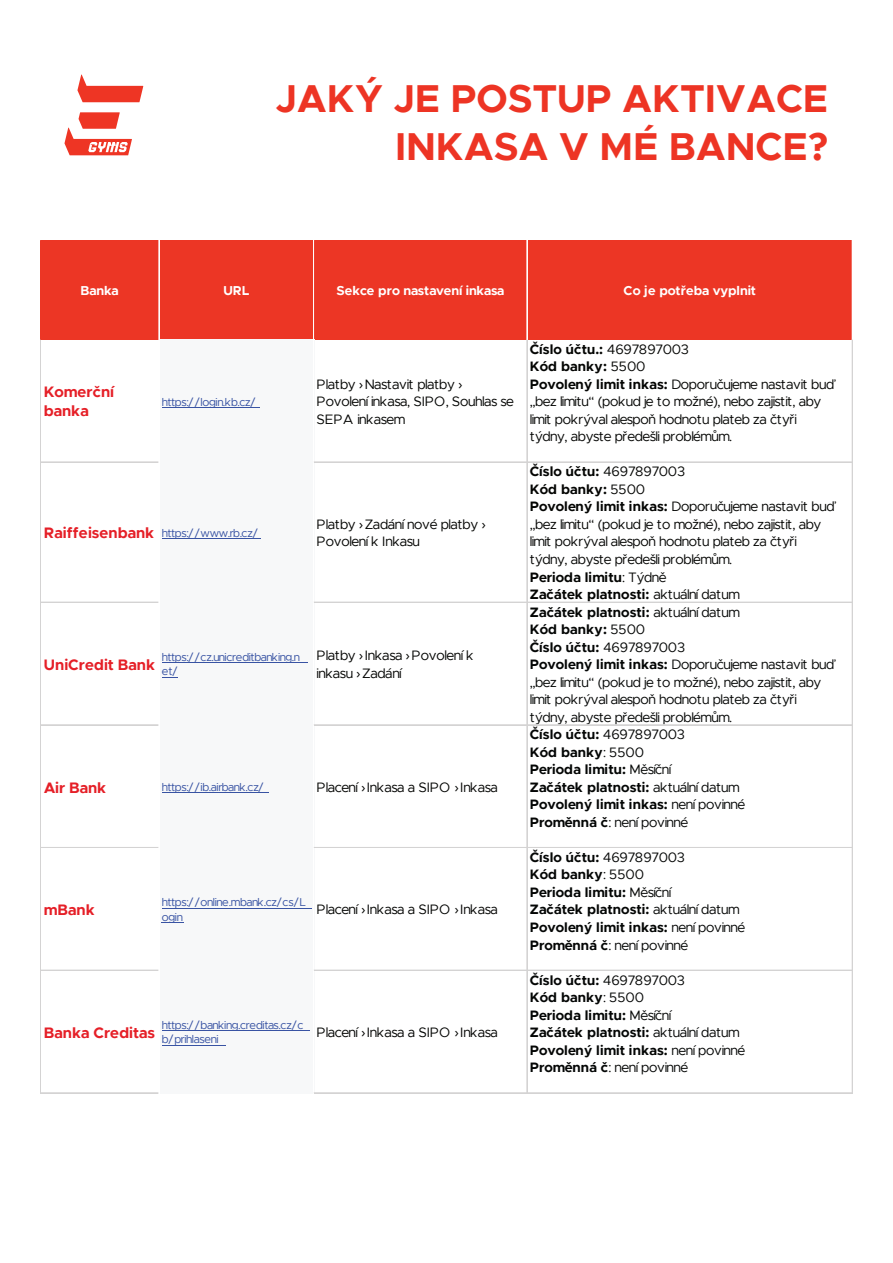
<style>
.page{position:relative;width:893px;height:1263px;background:#fff}
.page>*{position:absolute;margin:0;border:0;box-sizing:border-box;transform-origin:0 0}
.t1{font:700 39px/48px "Metropolis";letter-spacing:-.005em;color:#ed3424;text-align:right}
.t2{font:700 15.3px/19px "Metropolis";letter-spacing:.005em;color:#e51f27}
.t3{font:13.65px/17.5px "Metropolis";letter-spacing:-.025em;color:#040503}
.t4{font:700 13.65px/17.5px "Metropolis";letter-spacing:.005em;color:#040605}
.t5{font:13.65px/17.5px "Metropolis";letter-spacing:-.025em;color:#040605}
.t6{font:700 12.9px "Metropolis";color:#fff}
.t7{font:11.4px/14.4px "Metropolis";letter-spacing:-.035em;color:#3853a3}
.s1{font-weight:700;font-size:15.3px;color:#e51f27}
.s2{font-weight:700}
.s3{font-weight:400}
</style>
<div class="page">
<svg style="left:77px;top:74px;width:66px;height:28px"></svg>
<svg style="left:65px;top:112px;width:67px;height:43px"></svg>
<div style="left:41px;top:241px;width:812px;height:99px;background:#ec3625"></div>
<div style="left:159px;top:339px;width:155px;height:124px;background:#f7f8f9"></div>
<div style="left:159px;top:462px;width:155px;height:141px;background:#f7f8f9"></div>
<div style="left:159px;top:602px;width:155px;height:123px;background:#f7f8f9"></div>
<div style="left:159px;top:725px;width:155px;height:123px;background:#f7f8f9"></div>
<div style="left:159px;top:847px;width:155px;height:124px;background:#f7f8f9"></div>
<div style="left:159px;top:970px;width:155px;height:123px;background:#f7f8f9"></div>
<hr style="left:159px;top:1093px;width:155px;height:1px;background:#f7f8f9">
<hr style="left:162px;top:407px;width:97px;height:1px;background:#3853a3">
<hr style="left:162px;top:538px;width:98px;height:1px;background:#3853a3">
<hr style="left:162px;top:662px;width:145px;height:1px;background:#3853a3">
<svg style="left:162px;top:677px;width:16px;height:1px"></svg>
<hr style="left:162px;top:792px;width:107px;height:1px;background:#3853a3">
<hr style="left:162px;top:908px;width:149px;height:1px;background:#3853a3">
<svg style="left:162px;top:922px;width:22px;height:1px"></svg>
<hr style="left:162px;top:1030px;width:148px;height:1px;background:#3853a3">
<hr style="left:162px;top:1045px;width:63px;height:1px;background:#3853a3">
<hr style="left:527px;top:240px;width:1px;height:100px;background:#fff">
<hr style="left:852px;top:240px;width:1px;height:100px;background:#fff">
<hr style="left:40px;top:462px;width:119px;height:1px;background:#d4d3d3">
<hr style="left:40px;top:602px;width:119px;height:1px;background:#d4d3d3">
<hr style="left:40px;top:724px;width:119px;height:1px;background:#d4d3d3">
<hr style="left:40px;top:725px;width:119px;height:1px;background:#d4d3d3">
<hr style="left:40px;top:847px;width:119px;height:1px;background:#d4d3d3">
<hr style="left:40px;top:970px;width:119px;height:1px;background:#d4d3d3">
<hr style="left:40px;top:1092px;width:119px;height:1px;background:#d4d3d3">
<hr style="left:40px;top:1093px;width:119px;height:1px;background:#d4d3d3">
<hr style="left:40px;top:340px;width:1px;height:753px;background:#d4d3d3">
<hr style="left:159px;top:240px;width:1px;height:853px;background:#fff">
<hr style="left:313px;top:240px;width:1px;height:853px;background:#fff">
<hr style="left:314px;top:240px;width:1px;height:853px;background:#fff">
<hr style="left:527px;top:340px;width:1px;height:753px;background:#d4d3d3">
<hr style="left:852px;top:340px;width:1px;height:753px;background:#d4d3d3">
<hr style="left:314px;top:462px;width:539px;height:1px;background:#d4d3d3">
<hr style="left:314px;top:602px;width:539px;height:1px;background:#d4d3d3">
<hr style="left:314px;top:724px;width:539px;height:1px;background:#d4d3d3">
<hr style="left:314px;top:725px;width:539px;height:1px;background:#d4d3d3">
<hr style="left:314px;top:847px;width:539px;height:1px;background:#d4d3d3">
<hr style="left:314px;top:970px;width:539px;height:1px;background:#d4d3d3">
<hr style="left:314px;top:1092px;width:539px;height:1px;background:#d4d3d3">
<hr style="left:314px;top:1093px;width:539px;height:1px;background:#d4d3d3">
<h1 class="t1" style="left:276px;top:74px;width:554px">JAKÝ JE POSTUP AKTIVACE<br>INKASA V MÉ BANCE?</h1>
<p class="t6" style="left:80px;top:282px;width:40px">Banka</p>
<p class="t6" style="left:224px;top:282px;width:27px">URL</p>
<p class="t6" style="left:336px;top:282px;width:170px">Sekce pro nastavení inkasa</p>
<p class="t6" style="left:624px;top:282px;width:134px">Co je potřeba vyplnit</p>
<p class="t2" style="left:44px;top:382px;width:72px">Komerční banka</p>
<p class="t7" style="left:162px;top:394px;width:95px">https://login.kb.cz/</p>
<p class="t3" style="left:317px;top:375px;width:199px">Platby ›Nastavit platby ›<br>Povolení inkasa, SIPO, Souhlas se<br>SEPA inkasem</p>
<p class="t7" style="left:44px;top:525px;width:216px"><span class="s1">Raiffeisenbank</span> https://www.rb.cz/</p>
<p class="t3" style="left:317px;top:515px;width:171px">Platby ›Zadání nové platby ›<br>Povolení k Inkasu</p>
<p class="t2" style="left:44px;top:655px;width:113px">UniCredit Bank</p>
<p class="t7" style="left:162px;top:650px;width:140px">https://cz.unicreditbanking.n et/</p>
<p class="t3" style="left:317px;top:646px;width:158px">Platby ›Inkasa ›Povolení k inkasu ›Zadání</p>
<p class="t2" style="left:44px;top:778px;width:64px">Air Bank</p>
<p class="t7" style="left:162px;top:780px;width:103px">https://ib.airbank.cz/</p>
<p class="t3" style="left:317px;top:778px;width:183px">Placení ›Inkasa a SIPO ›Inkasa</p>
<p class="t2" style="left:44px;top:900px;width:52px">mBank</p>
<p class="t7" style="left:162px;top:895px;width:146px">https://online.mbank.cz/cs/L ogin</p>
<p class="t3" style="left:317px;top:901px;width:183px">Placení ›Inkasa a SIPO ›Inkasa</p>
<p class="t2" style="left:44px;top:1023px;width:113px">Banka Creditas</p>
<p class="t7" style="left:162px;top:1017px;width:143px">https://banking.creditas.cz/c b/prihlaseni</p>
<p class="t3" style="left:317px;top:1024px;width:183px">Placení ›Inkasa a SIPO ›Inkasa</p>
<p class="t3" style="left:530px;top:340px;width:307px"><span class="s2">Číslo účtu.:</span> 4697897003<br><span class="s2">Kód banky:</span> 5500<br><span class="s2">Povolený limit inkas:</span> Doporučujeme nastavit buď „bez limitu“ (pokud je to možné), nebo zajistit, aby limit pokrýval alespoň hodnotu plateb za čtyři týdny, abyste předešli problémům.</p>
<p class="t3" style="left:530px;top:463px;width:308px"><span class="s2">Číslo účtu:</span> 4697897003<br><span class="s2">Kód banky:</span> 5500<br><span class="s2">Povolený limit inkas:</span> Doporučujeme nastavit buď „bez limitu“ (pokud je to možné), nebo zajistit, aby limit pokrýval alespoň hodnotu plateb za čtyři týdny, abyste předešli problémům.<br><span class="s2">Perioda limitu</span>: Týdně<br><span class="s2">Začátek platnosti:</span> aktuální datum</p>
<p class="t5" style="left:530px;top:603px;width:307px"><span class="s2">Začátek platnosti:</span> aktuální datum<br><span class="s2">Kód banky:</span> 5500<br><span class="s2">Číslo účtu:</span> 4697897003<br><span class="s2">Povolený limit inkas:</span> Doporučujeme nastavit buď „bez limitu“ (pokud je to možné), nebo zajistit, aby limit pokrýval alespoň hodnotu plateb za čtyři týdny, abyste předešli problémům.</p>
<p class="t4" style="left:530px;top:726px;width:217px">Číslo účtu: <span class="s3">4697897003<br></span>Kód banky<span class="s3">: 5500<br></span>Perioda limitu: <span class="s3">Měsíční<br></span>Začátek platnosti: <span class="s3">aktuální datum<br></span>Povolený limit inkas: <span class="s3">není povinné<br></span>Proměnná č<span class="s3">: není povinné</span></p>
<p class="t4" style="left:530px;top:848px;width:217px">Číslo účtu: <span class="s3">4697897003<br></span>Kód banky<span class="s3">: 5500<br></span>Perioda limitu: <span class="s3">Měsíční<br></span>Začátek platnosti: <span class="s3">aktuální datum<br></span>Povolený limit inkas: <span class="s3">není povinné<br></span>Proměnná č<span class="s3">: není povinné</span></p>
<p class="t4" style="left:530px;top:971px;width:217px">Číslo účtu: <span class="s3">4697897003<br></span>Kód banky<span class="s3">: 5500<br></span>Perioda limitu: <span class="s3">Měsíční<br></span>Začátek platnosti: <span class="s3">aktuální datum<br></span>Povolený limit inkas: <span class="s3">není povinné<br></span>Proměnná č<span class="s3">: není povinné</span></p>
</div>
